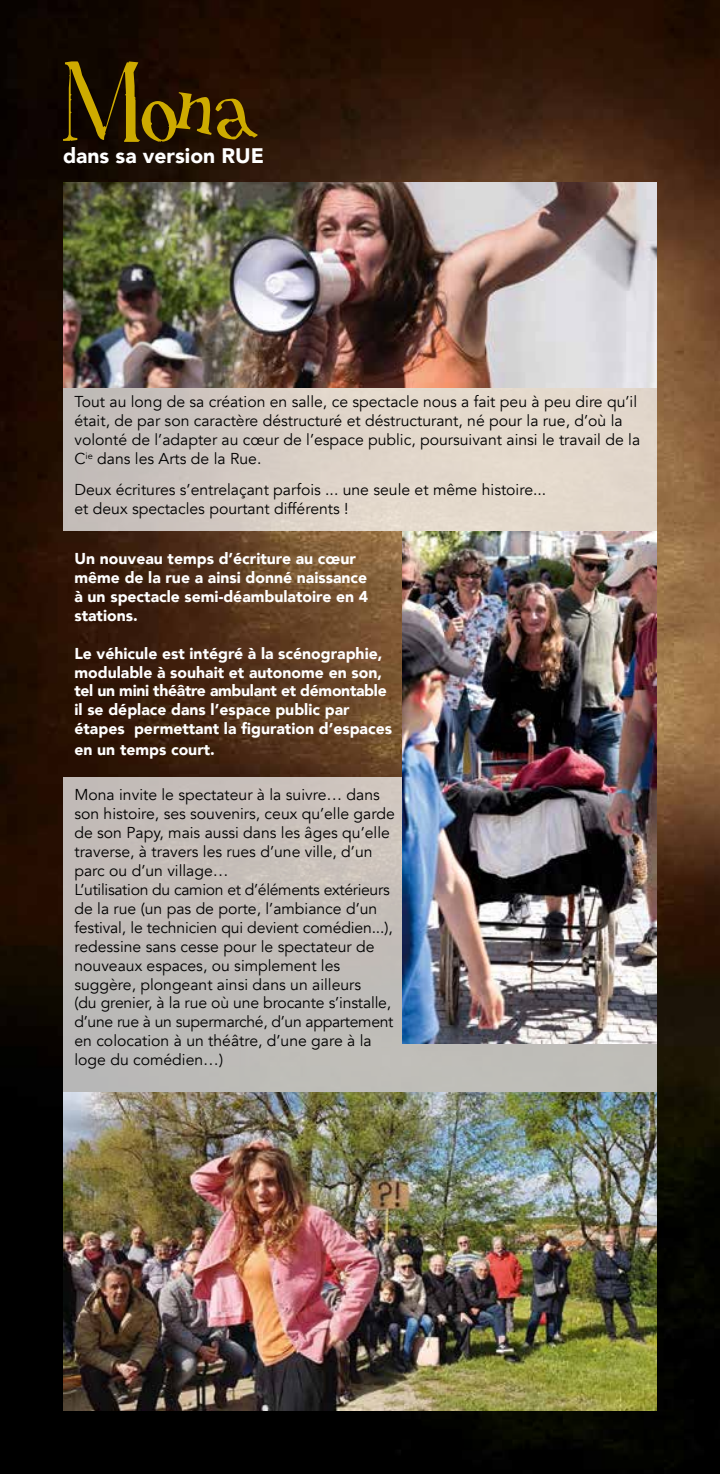
<style>
.page{position:relative;width:720px;height:1474px;background:#fff}
.page>*{position:absolute;margin:0;border:0;box-sizing:border-box;transform-origin:0 0}
.t1{font:107.45px "A Fontwith Serifs";color:#ceab00}
.t2{font:900 21px "Avenir";color:#fff}
.t3{font:15.75px/18.9px "Avenir";color:#000}
.t4{font:900 15.75px/18.9px "Avenir";color:#fff}
</style>
<div class="page">
<img style="left:0;top:0;width:719px;height:1473px">
<div style="left:63px;top:182px;width:593px;height:349px;background:linear-gradient(to right,#c6bfbb,#ece0d1)"></div>
<div style="left:63px;top:778px;width:593px;height:632px;background:#c0bcb8"></div>
<img style="left:63px;top:182px;width:593px;height:205px">
<img style="left:402px;top:531px;width:254px;height:512px">
<img style="left:63px;top:1092px;width:593px;height:318px">
<svg style="left:140px;top:91px;width:118px;height:52px;background:#200d01"></svg>
<h1 class="t1" style="left:63px;top:44px;width:89px">M</h1>
<h2 class="t2" style="left:63px;top:138px;width:202px">dans sa version RUE</h2>
<p class="t3" style="left:74px;top:392px;width:567px">Tout au long de sa création en salle, ce spectacle nous a fait peu à peu dire qu’il était, de par son caractère déstructuré et déstructurant, né pour la rue, d’où la volonté de l’adapter au cœur de l’espace public, poursuivant ainsi le travail de la C<sup>ie</sup> dans les Arts de la Rue.</p>
<p class="t3" style="left:74px;top:480px;width:473px">Deux écritures s’entrelaçant parfois ... une seule et même histoire... et deux spectacles pourtant différents !</p>
<p class="t4" style="left:74px;top:548px;width:295px">Un nouveau temps d’écriture au cœur même de la rue a ainsi donné naissance à un spectacle semi-déambulatoire en 4 stations.</p>
<p class="t4" style="left:74px;top:643px;width:319px">Le véhicule est intégré à la scénographie, modulable à souhait et autonome en son, tel un mini théâtre ambulant et démontable il se déplace dans l’espace public par étapes permettant la figuration d’espaces</p>
<p class="t4" style="left:74px;top:740px;width:142px">en un temps court.</p>
<p class="t3" style="left:74px;top:785px;width:322px">Mona invite le spectateur à la suivre… dans son histoire, ses souvenirs, ceux qu’elle garde de son Papy, mais aussi dans les âges qu’elle traverse, à travers les rues d’une ville, d’un parc ou d’un village…<br>L’utilisation du camion et d’éléments extérieurs de la rue (un pas de porte, l’ambiance d’un festival, le technicien qui devient comédien...), redessine sans cesse pour le spectateur de nouveaux espaces, ou simplement les suggère, plongeant ainsi dans un ailleurs<br>(du grenier, à la rue où une brocante s’installe, d’une rue à un supermarché, d’un appartement en colocation à un théâtre, d’une gare à la loge du comédien…)</p>
</div>
